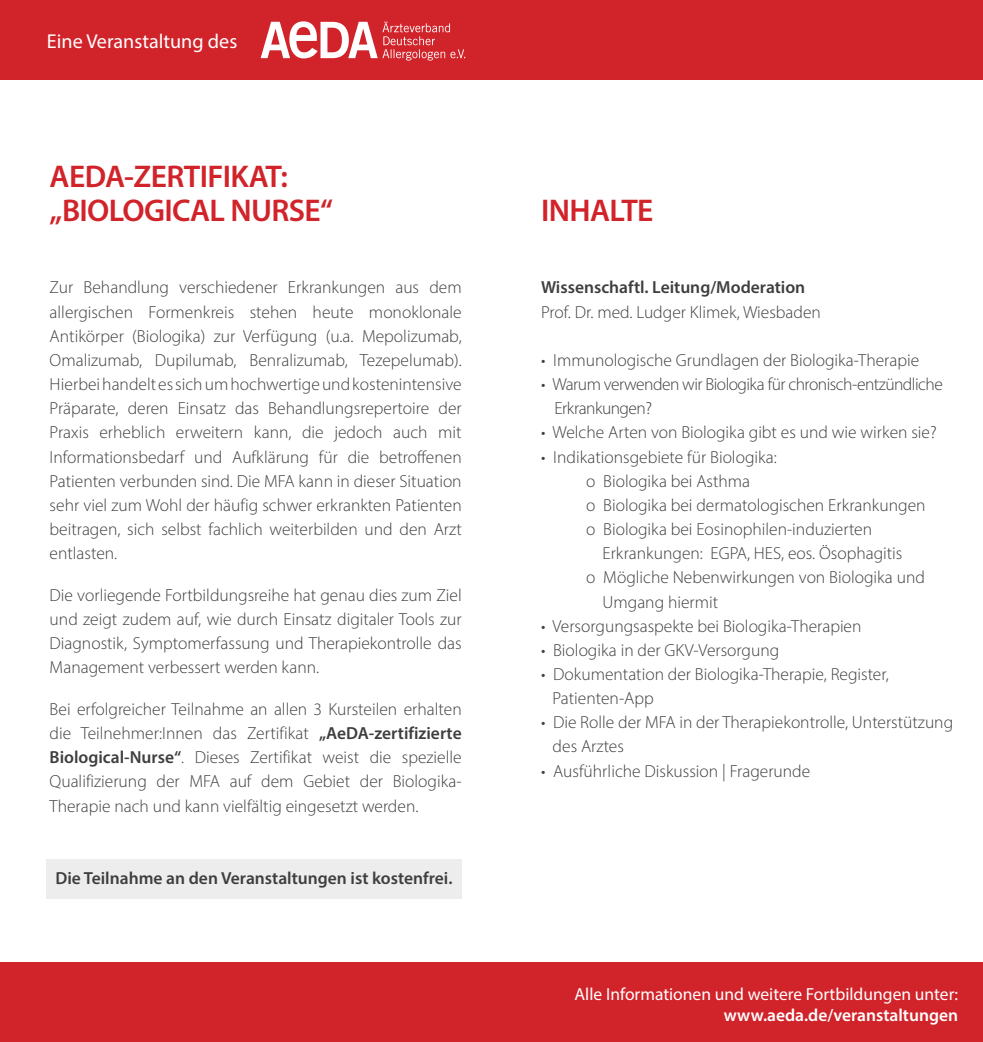
<style>
.page{position:relative;width:983px;height:1042px;background:#fff}
.page>*{position:absolute;margin:0;border:0;box-sizing:border-box;transform-origin:0 0}
.t1{font:600 31.5px/33.2px "Myriad Pro";letter-spacing:-.02em;color:#d1232a}
.t2{font:20.12px "Myriad Pro";color:#fff}
.t3{font:300 17.5px/24.2px "Myriad Pro";color:#3e3e3f;text-align:justify}
.t4{font:17.5px "Myriad Pro";color:#fff}
.t5{font:600 17.5px "Myriad Pro";color:#3e3e3f}
.t6{font:300 17.5px/24.2px "Myriad Pro";letter-spacing:-.03em;color:#3e3e3f}
.t7{font:600 17.5px "Myriad Pro";color:#fff}
.s1{font-weight:600}
</style>
<div class="page">
<div style="left:46px;top:859px;width:415px;height:39px;background:#ededee"></div>
<div style="left:0;top:962px;width:496px;height:80px;background:#d1232a"></div>
<div style="left:0;top:0;width:496px;height:79px;background:#d1232a"></div>
<div style="left:486px;top:962px;width:496px;height:80px;background:#d1232a"></div>
<div style="left:486px;top:0;width:496px;height:79px;background:#d1232a"></div>
<svg style="left:260px;top:21px;width:205px;height:40px"></svg>
<p class="t2" style="left:47px;top:29px;width:192px">Eine Veranstaltung des</p>
<h1 class="t1" style="left:50px;top:159px;width:285px">AEDA-ZERTIFIKAT: „BIOLOGICAL NURSE“</h1>
<p class="t3" style="left:50px;top:275px;width:413px">Zur Behandlung verschiedener Erkrankungen aus dem allergischen Formenkreis stehen heute monoklonale Antikörper (Biologika) zur Verfügung (u.a. Mepolizumab, Omalizumab, Dupilumab, Benralizumab, Tezepelumab).<br>Hierbei handelt es sich um hochwertige und kostenintensive Präparate, deren Einsatz das Behandlungsrepertoire der Praxis erheblich erweitern kann, die jedoch auch mit Informationsbedarf und Aufklärung für die betroffenen Patienten verbunden sind. Die MFA kann in dieser Situation sehr viel zum Wohl der häufig schwer erkrankten Patienten beitragen, sich selbst fachlich weiterbilden und den Arzt entlasten.</p>
<p class="t3" style="left:50px;top:583px;width:413px">Die vorliegende Fortbildungsreihe hat genau dies zum Ziel und zeigt zudem auf, wie durch Einsatz digitaler Tools zur Diagnostik, Symptomerfassung und Therapiekontrolle das Management verbessert werden kann.</p>
<p class="t3" style="left:50px;top:697px;width:413px">Bei erfolgreicher Teilnahme an allen 3 Kursteilen erhalten die Teilnehmer:Innen das Zertifikat <span class="s1">„AeDA-zertifizierte Biological-Nurse“</span>. Dieses Zertifikat weist die spezielle Qualifizierung der MFA auf dem Gebiet der Biologika-Therapie nach und kann vielfältig eingesetzt werden.</p>
<p class="t5" style="left:55px;top:867px;width:398px">Die Teilnahme an den Veranstaltungen ist kostenfrei.</p>
<h1 class="t1" style="left:541px;top:193px;width:114px">INHALTE</h1>
<p class="t5" style="left:541px;top:276px;width:265px">Wissenschaftl. Leitung/Moderation</p>
<p class="t3" style="left:541px;top:299px;width:281px">Prof. Dr. med. Ludger Klimek, Wiesbaden</p>
<p class="t3" style="left:541px;top:348px;width:379px">• Immunologische Grundlagen der Biologika-Therapie</p>
<p class="t6" style="left:554px;top:372px;width:390px;text-indent:-13px">• Warum verwenden wir Biologika für chronisch-entzündliche<br>Erkrankungen?</p>
<p class="t3" style="left:541px;top:420px;width:397px">• Welche Arten von Biologika gibt es und wie wirken sie?</p>
<p class="t3" style="left:586px;top:444px;width:341px;text-align:left;text-indent:-45px">• Indikationsgebiete für Biologika:<br>o Biologika bei Asthma<br>o Biologika bei dermatologischen Erkrankungen o Biologika bei Eosinophilen-induzierten</p>
<p class="t3" style="left:602px;top:541px;width:301px">Erkrankungen: EGPA, HES, eos. Ösophagitis</p>
<p class="t3" style="left:586px;top:565px;width:340px">o Mögliche Nebenwirkungen von Biologika und</p>
<p class="t3" style="left:602px;top:589px;width:117px">Umgang hiermit</p>
<p class="t3" style="left:541px;top:613px;width:322px">• Versorgungsaspekte bei Biologika-Therapien</p>
<p class="t3" style="left:541px;top:638px;width:239px">• Biologika in der GKV-Versorgung</p>
<p class="t3" style="left:552px;top:662px;width:337px;text-indent:-11px">• Dokumentation der Biologika-Therapie, Register,<br>Patienten-App</p>
<p class="t3" style="left:552px;top:710px;width:402px;text-indent:-11px">• Die Rolle der MFA in der Therapiekontrolle, Unterstützung des Arztes</p>
<p class="t3" style="left:541px;top:758px;width:270px">• Ausführliche Diskussion | Fragerunde</p>
<p class="t4" style="left:539px;top:979px;width:385px">Alle Informationen und weitere Fortbildungen unter:</p>
<p class="t4" style="left:574px;top:983px;width:385px">Alle Informationen und weitere Fortbildungen unter:</p>
<p class="t7" style="left:723px;top:1003px;width:236px">www.aeda.de/veranstaltungen</p>
</div>
